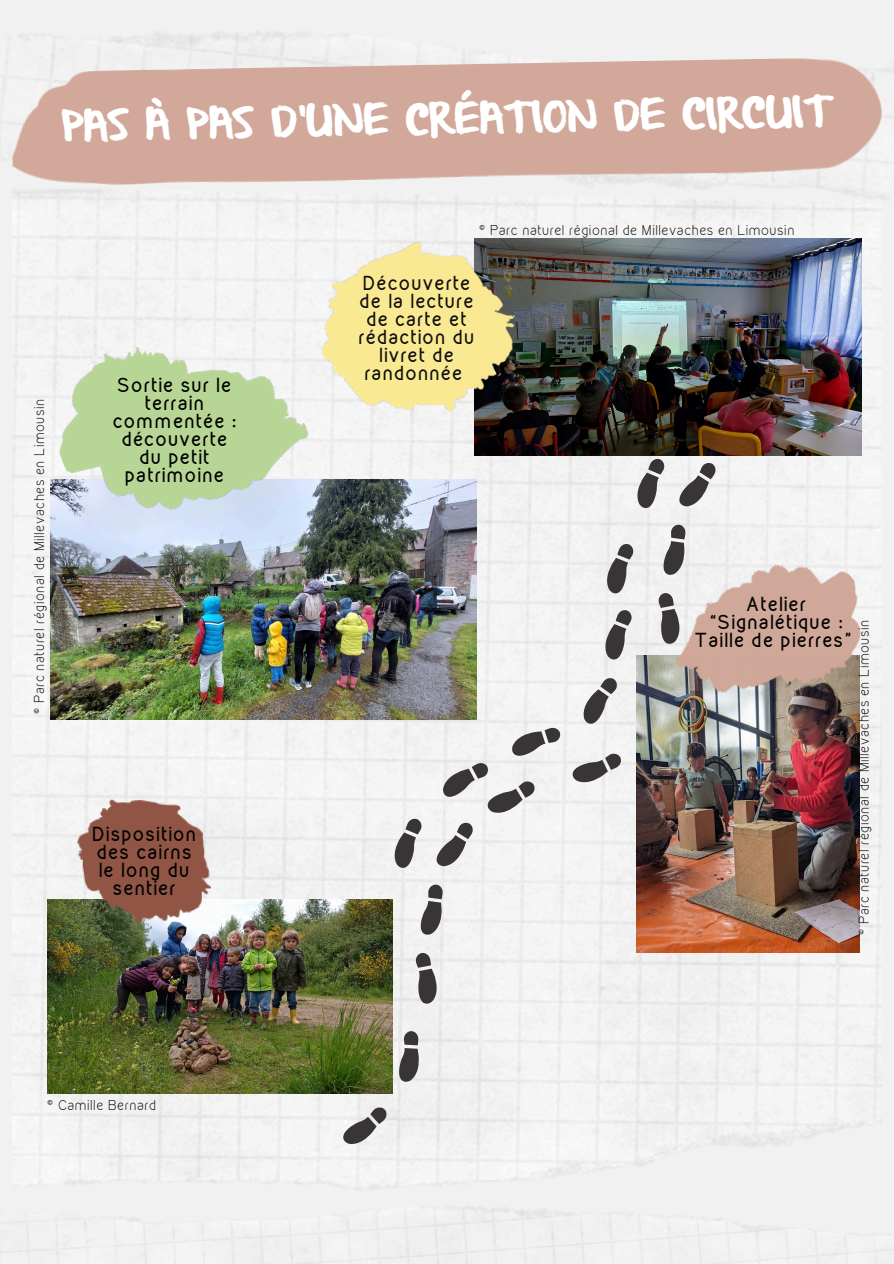
<style>
.page{position:relative;width:894px;height:1264px;background:#fff}
.page>*{position:absolute;margin:0;border:0;box-sizing:border-box;transform-origin:0 0}
.t1{font:34.95px "From Where You Are";color:#fff}
.t2{font:700 17.55px/18px "Kirvy";letter-spacing:.06em;color:#000;text-align:center}
.t3{font:700 17.55px/18px "Kirvy";letter-spacing:.06em;color:#100f0d;text-align:center}
.t4{font:300 12.75px "Kirvy";letter-spacing:.045em;color:#000}
</style>
<div class="page">
<div style="left:11px;top:328px;width:871px;height:784px;background:#f3f3f3"></div>
<img style="left:0;top:0;width:893px;height:328px">
<svg style="left:637px;top:458px;width:27px;height:52px"></svg>
<svg style="left:674px;top:462px;width:41px;height:44px"></svg>
<svg style="left:606px;top:543px;width:27px;height:52px"></svg>
<svg style="left:605px;top:609px;width:26px;height:53px"></svg>
<svg style="left:583px;top:677px;width:34px;height:50px"></svg>
<svg style="left:569px;top:753px;width:52px;height:29px"></svg>
<svg style="left:442px;top:727px;width:118px;height:86px"></svg>
<svg style="left:394px;top:818px;width:27px;height:52px"></svg>
<svg style="left:431px;top:822px;width:42px;height:44px"></svg>
<svg style="left:417px;top:884px;width:26px;height:51px"></svg>
<svg style="left:415px;top:952px;width:21px;height:52px"></svg>
<svg style="left:396px;top:1030px;width:23px;height:51px"></svg>
<svg style="left:339px;top:1106px;width:48px;height:38px"></svg>
<img style="left:48px;top:899px;width:344px;height:194px">
<img style="left:50px;top:480px;width:426px;height:239px">
<img style="left:475px;top:238px;width:385px;height:218px">
<img style="left:636px;top:655px;width:223px;height:297px">
<img style="left:32px;top:295px;width:287px;height:251px">
<img style="left:294px;top:212px;width:246px;height:241px">
<img style="left:658px;top:521px;width:235px;height:228px">
<img style="left:78px;top:799px;width:133px;height:124px">
<p class="t1" style="left:61px;top:109px;width:773px;rotate:-1deg">PAS À PAS D’UNE CRÉATION DE CIRCUIT</p>
<p class="t4" style="left:31px;top:714px;width:317px;rotate:-90deg">© Parc naturel régional de Millevaches en Limousin</p>
<p class="t2" style="left:113px;top:376px;width:125px">Sortie sur le terrain commentée : découverte du petit patrimoine</p>
<h2 class="t2" style="left:92px;top:825px;width:106px">Disposition des cairns le long du sentier</h2>
<p class="t4" style="left:479px;top:222px;width:317px">© Parc naturel régional de Millevaches en Limousin</p>
<p class="t3" style="left:359px;top:274px;width:117px">Découverte de la lecture de carte et rédaction du livret de randonnée</p>
<p class="t2" style="left:695px;top:595px;width:158px">Atelier “Signalétique :<br>Taille de pierres”</p>
<h2 class="t4" style="left:855px;top:935px;width:317px;rotate:-90deg">© Parc naturel régional de Millevaches en Limousin</h2>
<p class="t4" style="left:47px;top:1097px;width:110px">© Camille Bernard</p>
</div>
